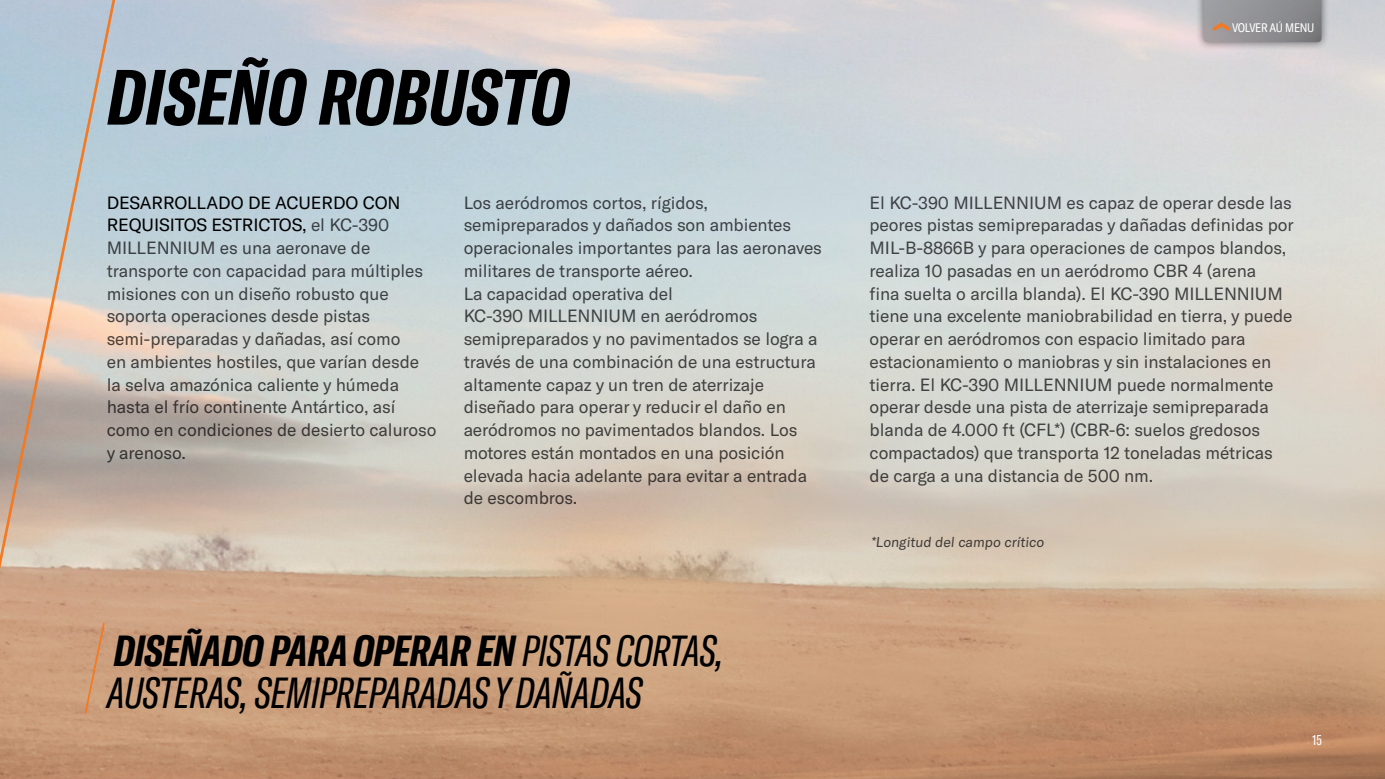
<style>
.page{position:relative;width:1385px;height:779px;background:#fff}
.page>*{position:absolute;margin:0;border:0;box-sizing:border-box;transform-origin:0 0}
.t1{font:italic 700 extra-condensed 77px "GT America";color:#000}
.t2{font:italic extra-condensed 42.88px/42px "GT America";letter-spacing:-.01em;color:#000}
.t3{font:17.5px/22.8px "GT America";letter-spacing:-.005em;color:#4d4d4f}
.t4{font:14px "GT America";color:#4d4d4f}
.t5{font:extra-condensed 14px "GT America";color:#fff}
.t6{font:condensed 12.25px "GT America";letter-spacing:-.02em;color:#fff}
.s1{color:#000}
.s2{font-weight:700}
</style>
<div class="page">
<img style="left:119px;top:0;width:1265px;height:779px">
<svg style="left:0;top:0;width:119px;height:779px;background:#c4b8af"></svg>
<svg style="left:83px;top:621px;width:23px;height:94px;background:#ce9c76"></svg>
<svg style="left:1194px;top:0;width:135px;height:51px;background:#c5c0c3"></svg>
<svg style="left:1203px;top:0;width:118px;height:42px;background:#918f91"></svg>
<h1 class="t1" style="left:107px;top:51px;width:463px">DISEÑO ROBUSTO</h1>
<p class="t6" style="left:1231px;top:20px;width:84px">VOLVER AÚ MENU</p>
<p class="t3" style="left:107px;top:191px;width:331px"><span class="s1">DESARROLLADO DE ACUERDO CON REQUISITOS ESTRICTOS,</span> el KC-390<br>MILLENNIUM es una aeronave de transporte con capacidad para múltiples misiones con un diseño robusto que soporta operaciones desde pistas semi-preparadas y dañadas, así como<br>en ambientes hostiles, que varían desde la selva amazónica caliente y húmeda hasta el frío continente Antártico, así como en condiciones de desierto caluroso y arenoso.</p>
<p class="t3" style="left:869px;top:191px;width:426px">El KC-390 MILLENNIUM es capaz de operar desde las peores pistas semipreparadas y dañadas definidas por MIL-B-8866B y para operaciones de campos blandos, realiza 10 pasadas en un aeródromo CBR 4 (arena<br>fina suelta o arcilla blanda). El KC-390 MILLENNIUM tiene una excelente maniobrabilidad en tierra, y puede operar en aeródromos con espacio limitado para estacionamiento o maniobras y sin instalaciones en tierra. El KC-390 MILLENNIUM puede normalmente operar desde una pista de aterrizaje semipreparada blanda de 4.000 ft (CFL*) (CBR-6: suelos gredosos compactados) que transporta 12 toneladas métricas de carga a una distancia de 500 nm.</p>
<p class="t3" style="left:463px;top:191px;width:360px">Los aeródromos cortos, rígidos, semipreparados y dañados son ambientes operacionales importantes para las aeronaves militares de transporte aéreo.<br>La capacidad operativa del<br>KC-390 MILLENNIUM en aeródromos semipreparados y no pavimentados se logra a través de una combinación de una estructura altamente capaz y un tren de aterrizaje diseñado para operar y reducir el daño en aeródromos no pavimentados blandos. Los motores están montados en una posición elevada hacia adelante para evitar a entrada de escombros.</p>
<h2 class="t2" style="left:107px;top:630px;width:618px"><span class="s2">DISEÑADO PARA OPERAR EN</span> PISTAS CORTAS,<br>AUSTERAS, SEMIPREPARADAS Y DAÑADAS</h2>
<p class="t4" style="left:870px;top:534px;width:176px">*Longitud del campo crítico</p>
<p class="t5" style="left:1312px;top:731px;width:11px">15</p>
</div>
